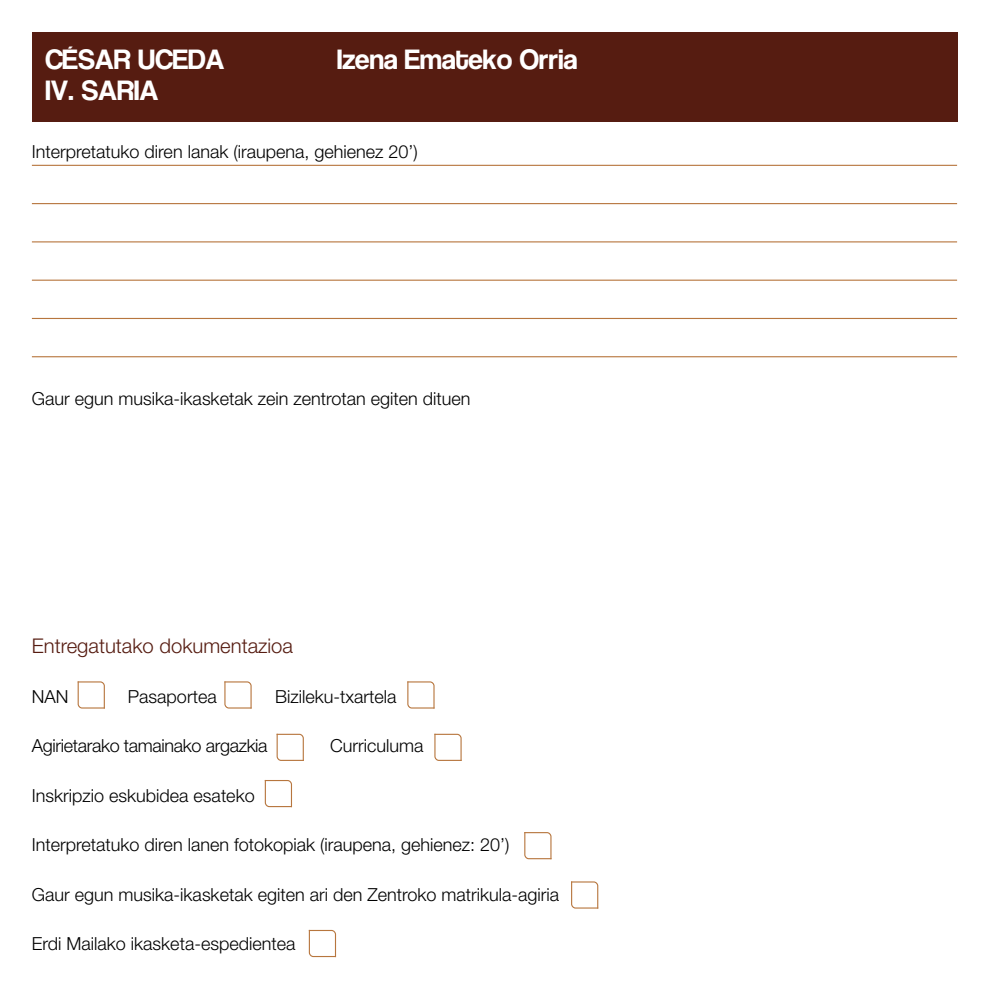
<style>
.page{position:relative;width:989px;height:989px;background:#fff}
.page>*{position:absolute;margin:0;border:0;box-sizing:border-box;transform-origin:0 0}
.t1{font:27px/31.5px "Coolvetica";color:#fff}
.t2{font:300 20.25px "Helvetica Neue";color:#561c11}
.t3{font:300 18px "Helvetica Neue";color:#000}
.t4{font:300 18px "Helvetica Neue";letter-spacing:-.02em;color:#000}
</style>
<div class="page">
<svg style="left:308px;top:929px;width:29px;height:29px"></svg>
<svg style="left:571px;top:881px;width:28px;height:28px"></svg>
<svg style="left:524px;top:832px;width:28px;height:28px"></svg>
<svg style="left:434px;top:733px;width:28px;height:28px"></svg>
<svg style="left:276px;top:733px;width:28px;height:28px"></svg>
<svg style="left:77px;top:681px;width:28px;height:28px"></svg>
<svg style="left:224px;top:681px;width:28px;height:28px"></svg>
<svg style="left:407px;top:681px;width:28px;height:28px"></svg>
<hr style="left:32px;top:165px;width:925px;height:1px;background:#b7763e">
<hr style="left:32px;top:203px;width:925px;height:1px;background:#b7763e">
<hr style="left:32px;top:241px;width:925px;height:1px;background:#b7763e">
<hr style="left:32px;top:280px;width:925px;height:1px;background:#b7763e">
<hr style="left:32px;top:318px;width:925px;height:1px;background:#b7763e">
<hr style="left:32px;top:356px;width:925px;height:1px;background:#b7763e">
<div style="left:32px;top:32px;width:925px;height:89px;background:#561c11"></div>
<svg style="left:264px;top:780px;width:28px;height:28px"></svg>
<h1 class="t1" style="left:45px;top:45px;width:181px">CÉSAR UCEDA<br>IV. SARIA</h1>
<h1 class="t1" style="left:337px;top:45px;width:242px">Izena Emateko Orria</h1>
<p class="t3" style="left:32px;top:140px;width:387px">Interpretatuko diren lanak (iraupena, gehienez 20’)</p>
<p class="t3" style="left:32px;top:388px;width:440px">Gaur egun musika-ikasketak zein zentrotan egiten dituen</p>
<p class="t2" style="left:32px;top:633px;width:263px">Entregatutako dokumentazioa</p>
<p class="t3" style="left:32px;top:685px;width:38px">NAN</p>
<p class="t3" style="left:128px;top:685px;width:90px">Pasaportea</p>
<p class="t3" style="left:275px;top:685px;width:123px">Bizileku-txartela</p>
<p class="t4" style="left:32px;top:734px;width:237px">Agirietarako tamainako argazkia</p>
<p class="t3" style="left:330px;top:734px;width:95px">Curriculuma</p>
<p class="t3" style="left:32px;top:784px;width:224px">Inskripzio eskubidea esateko</p>
<p class="t3" style="left:32px;top:833px;width:479px">Interpretatuko diren lanen fotokopiak (iraupena, gehienez: 20’)</p>
<p class="t3" style="left:32px;top:883px;width:529px">Gaur egun musika-ikasketak egiten ari den Zentroko matrikula-agiria</p>
<p class="t3" style="left:32px;top:932px;width:265px">Erdi Mailako ikasketa-espedientea</p>
</div>
